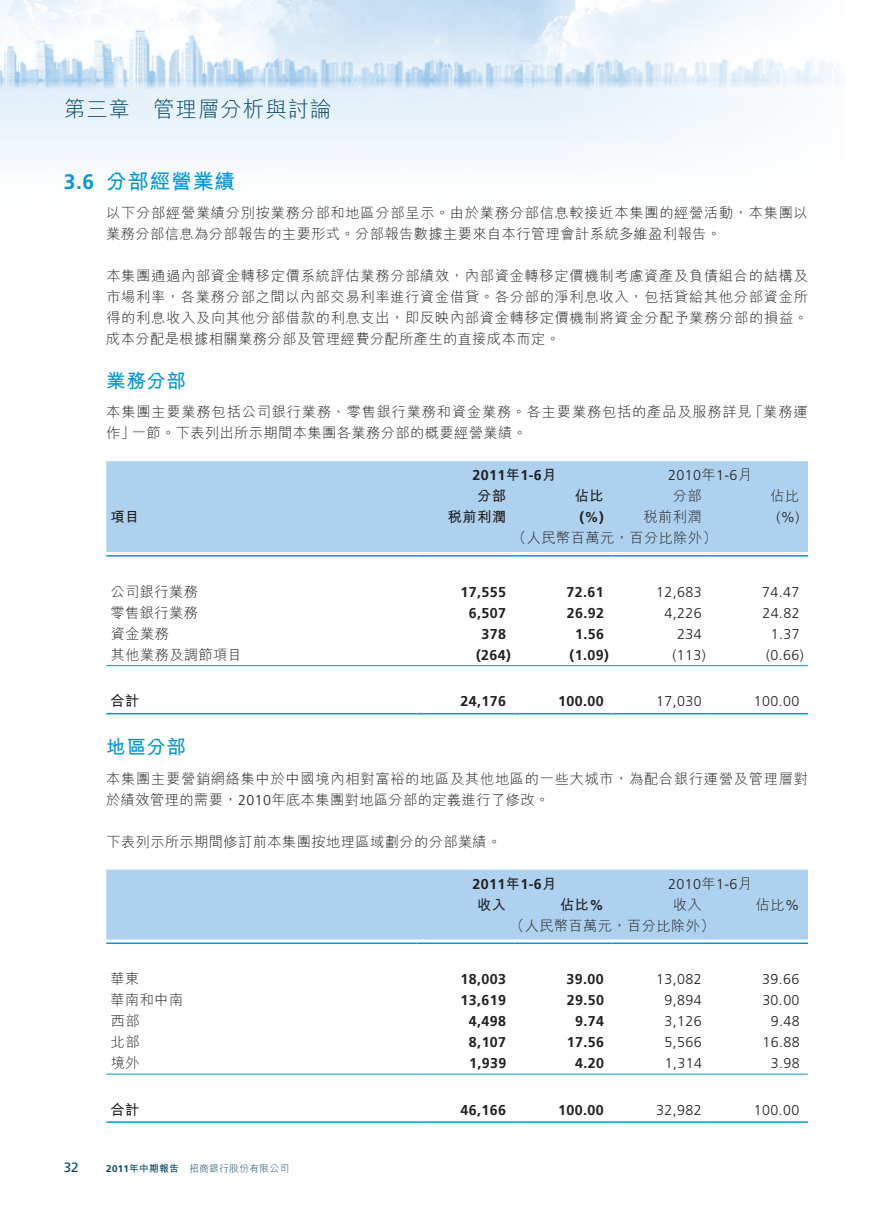
<style>
.page{position:relative;width:893px;height:1212px;background:#fff}
.page>*{position:absolute;margin:0;border:0;box-sizing:border-box;transform-origin:0 0}
.t1{font:300 21.75px "M Hei HK";letter-spacing:.03em;color:#004668}
.t2{font:700 21px "M Hei HK";letter-spacing:.03em;color:#0696d7}
.t3{font:700 19.5px "M Hei HK";letter-spacing:.03em;color:#0696d7}
.t4{font:300 14.25px/21px "M Hei HK";letter-spacing:.03em;color:#231f20;text-align:justify}
.t5{font:300 14.25px/21px "M Hei HK";letter-spacing:.05em;color:#231f20}
.t6{font:700 14.25px "Frutiger LT Std";letter-spacing:.03em;color:#231f20}
.t7{font:300 14.25px "Frutiger LT Std";letter-spacing:.03em;color:#231f20}
.t8{font:300 14.25px/21px "M Hei HK";letter-spacing:.055em;color:#231f20}
.t9{font:700 14.25px/21px "M Hei HK";letter-spacing:.03em;color:#231f20;text-align:right}
.t10{font:13.5px "Frutiger LT Std";color:#004668}
.t11{font:300 9.75px "M Hei HK";letter-spacing:.03em;color:#004668}
.s1{font-family:"Frutiger LT Std"}
.s2{font-family:"M Hei HK"}
.s3{font-family:"Frutiger LT Std";font-weight:700}
.s4{font-weight:700}
</style>
<div class="page">
<img style="left:0;top:0;width:845px;height:715px">
<div style="left:106px;top:461px;width:702px;height:91px;background:#add1ee"></div>
<hr style="left:106px;top:555px;width:311px;height:1px;background:#0696d7">
<hr style="left:417px;top:555px;width:97px;height:1px;background:#0696d7">
<hr style="left:514px;top:555px;width:98px;height:1px;background:#0696d7">
<hr style="left:612px;top:555px;width:98px;height:1px;background:#0696d7">
<hr style="left:710px;top:555px;width:98px;height:1px;background:#0696d7">
<hr style="left:106px;top:665px;width:311px;height:1px;background:#0696d7">
<hr style="left:417px;top:665px;width:97px;height:1px;background:#0696d7">
<hr style="left:514px;top:665px;width:98px;height:1px;background:#0696d7">
<hr style="left:612px;top:665px;width:98px;height:1px;background:#0696d7">
<hr style="left:710px;top:665px;width:98px;height:1px;background:#0696d7">
<hr style="left:106px;top:713px;width:311px;height:1px;background:#0696d7">
<hr style="left:417px;top:713px;width:97px;height:1px;background:#0696d7">
<hr style="left:514px;top:713px;width:98px;height:1px;background:#0696d7">
<hr style="left:612px;top:713px;width:98px;height:1px;background:#0696d7">
<hr style="left:710px;top:713px;width:98px;height:1px;background:#0696d7">
<div style="left:106px;top:870px;width:702px;height:69px;background:#add1ee"></div>
<hr style="left:106px;top:942px;width:311px;height:2px;background:#0696d7">
<hr style="left:417px;top:942px;width:97px;height:2px;background:#0696d7">
<hr style="left:514px;top:942px;width:98px;height:2px;background:#0696d7">
<hr style="left:612px;top:942px;width:98px;height:2px;background:#0696d7">
<hr style="left:710px;top:942px;width:98px;height:2px;background:#0696d7">
<hr style="left:106px;top:1074px;width:311px;height:1px;background:#0696d7">
<hr style="left:417px;top:1074px;width:97px;height:1px;background:#0696d7">
<hr style="left:514px;top:1074px;width:98px;height:1px;background:#0696d7">
<hr style="left:612px;top:1074px;width:98px;height:1px;background:#0696d7">
<hr style="left:710px;top:1074px;width:98px;height:1px;background:#0696d7">
<hr style="left:106px;top:1121px;width:311px;height:2px;background:#0696d7">
<hr style="left:417px;top:1121px;width:97px;height:2px;background:#0696d7">
<hr style="left:514px;top:1121px;width:98px;height:2px;background:#0696d7">
<hr style="left:612px;top:1121px;width:98px;height:2px;background:#0696d7">
<hr style="left:710px;top:1121px;width:98px;height:2px;background:#0696d7">
<h1 class="t1" style="left:64px;top:94px;width:269px">第三章　管理層分析與討論</h1>
<h2 class="t2" style="left:64px;top:166px;width:173px"><span class="s1">3.6</span> 分部經營業績</h2>
<p class="t5" style="left:106px;top:202px;width:703px">以下分部經營業績分別按業務分部和地區分部呈示。由於業務分部信息較接近本集團的經營活動，本集團以業務分部信息為分部報告的主要形式。分部報告數據主要來自本行管理會計系統多維盈利報告。</p>
<p class="t4" style="left:106px;top:265px;width:703px">本集團通過內部資金轉移定價系統評估業務分部績效，內部資金轉移定價機制考慮資產及負債組合的結構及市場利率，各業務分部之間以內部交易利率進行資金借貸。各分部的淨利息收入，包括貸給其他分部資金所得的利息收入及向其他分部借款的利息支出，即反映內部資金轉移定價機制將資金分配予業務分部的損益。成本分配是根據相關業務分部及管理經費分配所產生的直接成本而定。</p>
<h3 class="t3" style="left:106px;top:367px;width:81px">業務分部</h3>
<p class="t8" style="left:106px;top:401px;width:703px">本集團主要業務包括公司銀行業務、零售銀行業務和資金業務。各主要業務包括的產品及服務詳見「業務運作」一節。下表列出所示期間本集團各業務分部的概要經營業績。</p>
<p class="t6" style="left:473px;top:467px;width:85px">2011<span class="s2">年</span>1-6<span class="s2">月</span></p>
<p class="t7" style="left:668px;top:467px;width:85px">2010<span class="s2">年</span>1-6<span class="s2">月</span></p>
<p class="t9" style="left:111px;top:506px;width:30px">項目</p>
<p class="t4" style="left:643px;top:485px;width:60px;text-align:right">分部<br>稅前利潤</p>
<p class="t4" style="left:771px;top:485px;width:30px">佔比</p>
<p class="t9" style="left:448px;top:485px;width:60px">分部<br>稅前利潤</p>
<p class="t9" style="left:575px;top:485px;width:30px">佔比</p>
<p class="t6" style="left:579px;top:509px;width:26px">(%)</p>
<p class="t7" style="left:776px;top:509px;width:24px">(%)</p>
<p class="t4" style="left:512px;top:527px;width:206px">（人民幣百萬元，百分比除外）</p>
<p class="t4" style="left:111px;top:580px;width:89px">公司銀行業務</p>
<p class="t6" style="left:460px;top:583px;width:47px">17,555</p>
<p class="t6" style="left:567px;top:583px;width:39px">72.61</p>
<p class="t7" style="left:656px;top:584px;width:47px">12,683</p>
<p class="t7" style="left:762px;top:584px;width:39px">74.47</p>
<p class="t4" style="left:111px;top:601px;width:89px">零售銀行業務</p>
<p class="t6" style="left:469px;top:604px;width:39px">6,507</p>
<p class="t6" style="left:567px;top:604px;width:39px">26.92</p>
<p class="t7" style="left:664px;top:605px;width:39px">4,226</p>
<p class="t7" style="left:762px;top:605px;width:39px">24.82</p>
<p class="t4" style="left:111px;top:622px;width:60px">資金業務</p>
<p class="t6" style="left:482px;top:625px;width:26px">378</p>
<p class="t6" style="left:575px;top:625px;width:30px">1.56</p>
<p class="t7" style="left:677px;top:626px;width:26px">234</p>
<p class="t7" style="left:771px;top:626px;width:30px">1.37</p>
<p class="t4" style="left:111px;top:643px;width:133px">其他業務及調節項目</p>
<p class="t6" style="left:476px;top:646px;width:36px">(264)</p>
<p class="t6" style="left:570px;top:646px;width:41px">(1.09)</p>
<p class="t7" style="left:672px;top:647px;width:35px">(113)</p>
<p class="t7" style="left:766px;top:647px;width:39px">(0.66)</p>
<p class="t9" style="left:111px;top:689px;width:30px">合計</p>
<p class="t6" style="left:460px;top:693px;width:47px">24,176</p>
<p class="t6" style="left:558px;top:693px;width:47px">100.00</p>
<p class="t7" style="left:656px;top:693px;width:47px">17,030</p>
<p class="t7" style="left:754px;top:693px;width:47px">100.00</p>
<h3 class="t3" style="left:106px;top:733px;width:81px">地區分部</h3>
<p class="t5" style="left:106px;top:767px;width:703px">本集團主要營銷網絡集中於中國境內相對富裕的地區及其他地區的一些大城市，為配合銀行運營及管理層對於績效管理的需要，<span class="s1">2010</span>年底本集團對地區分部的定義進行了修改。</p>
<p class="t4" style="left:106px;top:830px;width:397px">下表列示所示期間修訂前本集團按地理區域劃分的分部業績。</p>
<p class="t6" style="left:473px;top:875px;width:85px">2011<span class="s2">年</span>1-6<span class="s2">月</span></p>
<p class="t7" style="left:668px;top:876px;width:85px">2010<span class="s2">年</span>1-6<span class="s2">月</span></p>
<p class="t9" style="left:477px;top:893px;width:30px">收入</p>
<p class="t9" style="left:560px;top:893px;width:45px">佔比<span class="s1">%</span></p>
<p class="t4" style="left:673px;top:893px;width:30px">收入</p>
<p class="t4" style="left:756px;top:893px;width:45px">佔比<span class="s1">%</span></p>
<p class="t4" style="left:510px;top:914px;width:206px">（人民幣百萬元，百分比除外）</p>
<p class="t4" style="left:111px;top:968px;width:30px">華東</p>
<p class="t6" style="left:460px;top:971px;width:47px">18,003</p>
<p class="t6" style="left:567px;top:971px;width:39px">39.00</p>
<p class="t7" style="left:656px;top:971px;width:47px">13,082</p>
<p class="t7" style="left:762px;top:971px;width:39px">39.66</p>
<p class="t4" style="left:111px;top:989px;width:74px">華南和中南</p>
<p class="t6" style="left:461px;top:992px;width:47px">13,619</p>
<p class="t6" style="left:567px;top:992px;width:39px">29.50</p>
<p class="t7" style="left:664px;top:992px;width:39px">9,894</p>
<p class="t7" style="left:762px;top:992px;width:39px">30.00</p>
<p class="t4" style="left:111px;top:1010px;width:30px">西部</p>
<p class="t6" style="left:469px;top:1013px;width:39px">4,498</p>
<p class="t6" style="left:575px;top:1013px;width:30px">9.74</p>
<p class="t7" style="left:665px;top:1013px;width:39px">3,126</p>
<p class="t7" style="left:771px;top:1013px;width:30px">9.48</p>
<p class="t4" style="left:111px;top:1031px;width:30px">北部</p>
<p class="t6" style="left:469px;top:1034px;width:39px">8,107</p>
<p class="t6" style="left:567px;top:1034px;width:39px">17.56</p>
<p class="t7" style="left:665px;top:1034px;width:39px">5,566</p>
<p class="t7" style="left:762px;top:1034px;width:39px">16.88</p>
<p class="t4" style="left:111px;top:1052px;width:30px">境外</p>
<p class="t6" style="left:469px;top:1055px;width:39px">1,939</p>
<p class="t6" style="left:575px;top:1055px;width:30px">4.20</p>
<p class="t7" style="left:665px;top:1055px;width:39px">1,314</p>
<p class="t7" style="left:771px;top:1055px;width:30px">3.98</p>
<p class="t9" style="left:111px;top:1098px;width:30px">合計</p>
<p class="t6" style="left:460px;top:1101px;width:47px">46,166</p>
<p class="t6" style="left:558px;top:1101px;width:47px">100.00</p>
<p class="t7" style="left:656px;top:1102px;width:47px">32,982</p>
<p class="t7" style="left:754px;top:1102px;width:47px">100.00</p>
<p class="t10" style="left:64px;top:1160px;width:17px">32</p>
<p class="t11" style="left:106px;top:1162px;width:184px"><span class="s3">2011</span><span class="s4">年中期報告</span> 招商銀行股份有限公司</p>
</div>
